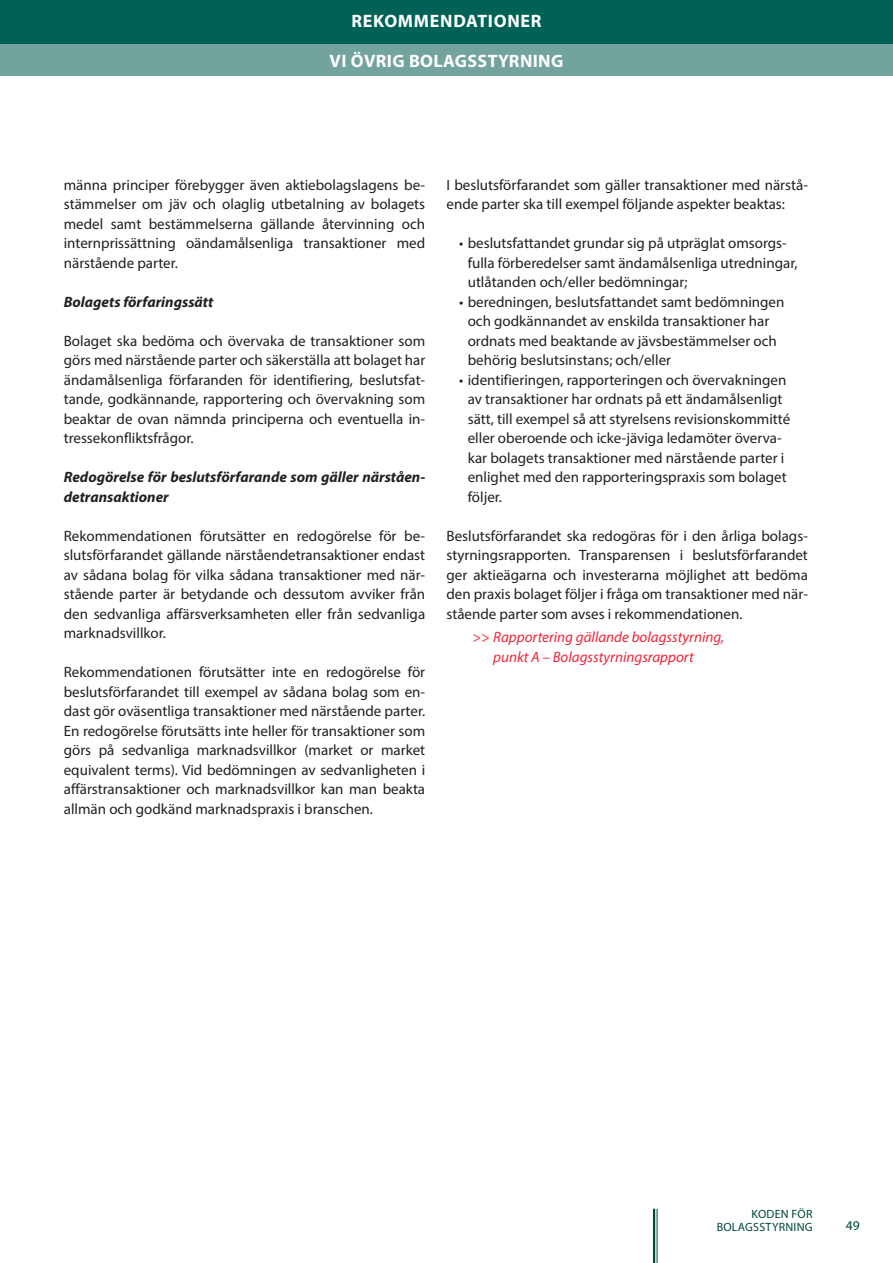
<style>
.page{position:relative;width:893px;height:1263px;background:#fff}
.page>*{position:absolute;margin:0;border:0;box-sizing:border-box;transform-origin:0 0}
.t1{font:700 18px "Myriad Pro";letter-spacing:.02em;color:#fff}
.t2{font:700 18px "Myriad Pro";letter-spacing:.04em;color:#fff}
.Leipäteksti{font:15px/19.5px "Myriad Pro";color:#231f20;text-align:justify}
.Leipäteksti-2{font:italic 700 15px/19.5px "Myriad Pro";color:#231f20}
.leipätekstin_nostosu{font:italic 15px "Myriad Pro";color:#ee2539}
.t3{font:13.5px "Myriad Pro";color:#004839}
.t4{font:12px/13.5px "Myriad Pro";letter-spacing:.02em;color:#004839;text-align:right}
</style>
<div class="page">
<div style="left:0;top:34px;width:893px;height:42px;background:#72a39c"></div>
<div style="left:0;top:0;width:893px;height:43px;background:#006256"></div>
<hr style="left:653px;top:1209px;width:2px;height:54px;background:#004839">
<hr style="left:657px;top:1209px;width:1px;height:54px;background:#004839">
<p class="t2" style="left:351px;top:9px;width:192px">REKOMMENDATIONER</p>
<p class="t1" style="left:330px;top:49px;width:235px">VI ÖVRIG BOLAGSSTYRNING</p>
<p class="Leipäteksti" style="left:64px;top:175px;width:363px">männa principer förebygger även aktiebolagslagens be&shy;stämmelser om jäv och olaglig utbetalning av bolagets medel samt bestämmelserna gällande återvinning och internprissättning oändamålsenliga transaktioner med närstående parter.</p>
<p class="Leipäteksti-2" style="left:64px;top:291px;width:151px">Bolagets förfaringssätt</p>
<p class="Leipäteksti" style="left:64px;top:331px;width:363px">Bolaget ska bedöma och övervaka de transaktioner som görs med närstående parter och säkerställa att bolaget har ändamålsenliga förfaranden för identifiering, beslutsfat&shy;tande, godkännande, rapportering och övervakning som beaktar de ovan nämnda principerna och eventuella in&shy;tressekonfliktsfrågor.</p>
<p class="Leipäteksti-2" style="left:64px;top:467px;width:363px">Redogörelse för beslutsförfarande som gäller närståen&shy;detransaktioner</p>
<p class="Leipäteksti" style="left:64px;top:526px;width:363px">Rekommendationen förutsätter en redogörelse för be&shy;slutsförfarandet gällande närståendetransaktioner endast av sådana bolag för vilka sådana transaktioner med när&shy;stående parter är betydande och dessutom avviker från den sedvanliga affärsverksamheten eller från sedvanliga marknadsvillkor.</p>
<p class="Leipäteksti" style="left:64px;top:662px;width:363px">Rekommendationen förutsätter inte en redogörelse för beslutsförfarandet till exempel av sådana bolag som en&shy;dast gör oväsentliga transaktioner med närstående parter.<br>En redogörelse förutsätts inte heller för transaktioner som görs på sedvanliga marknadsvillkor (market or market equivalent terms). Vid bedömningen av sedvanligheten i affärstransaktioner och marknadsvillkor kan man beakta allmän och godkänd marknadspraxis i branschen.</p>
<p class="Leipäteksti" style="left:446px;top:175px;width:363px">I beslutsförfarandet som gäller transaktioner med närstå&shy;ende parter ska till exempel följande aspekter beaktas:</p>
<p class="Leipäteksti" style="left:468px;top:233px;width:331px;text-align:left;text-indent:-9px">• beslutsfattandet grundar sig på utpräglat omsorgs&shy;fulla förberedelser samt ändamålsenliga utredningar, utlåtanden och/eller bedömningar;</p>
<p class="Leipäteksti" style="left:468px;top:292px;width:318px;text-align:left;text-indent:-9px">• beredningen, beslutsfattandet samt bedömningen och godkännandet av enskilda transaktioner har ordnats med beaktande av jävsbestämmelser och behörig beslutsinstans; och/eller</p>
<p class="Leipäteksti" style="left:468px;top:370px;width:324px;text-align:left;text-indent:-9px">• identifieringen, rapporteringen och övervakningen av transaktioner har ordnats på ett ändamålsenligt sätt, till exempel så att styrelsens revisionskommitté eller oberoende och icke-jäviga ledamöter överva&shy;kar bolagets transaktioner med närstående parter i enlighet med den rapporteringspraxis som bolaget följer.</p>
<p class="Leipäteksti" style="left:446px;top:526px;width:363px">Beslutsförfarandet ska redogöras för i den årliga bolags&shy;styrningsrapporten. Transparensen i beslutsförfarandet ger aktieägarna och investerarna möjlighet att bedöma den praxis bolaget följer i fråga om transaktioner med när&shy;stående parter som avses i rekommendationen.</p>
<p class="leipätekstin_nostosu" style="left:472px;top:628px;width:254px">&gt;&gt; Rapportering gällande bolagsstyrning,</p>
<p class="leipätekstin_nostosu" style="left:493px;top:648px;width:202px">punkt A – Bolagsstyrningsrapport</p>
<p class="t4" style="left:717px;top:1207px;width:97px">KODEN FÖR<br>BOLAGSSTYRNING</p>
<p class="t3" style="left:846px;top:1217px;width:15px">49</p>
</div>
